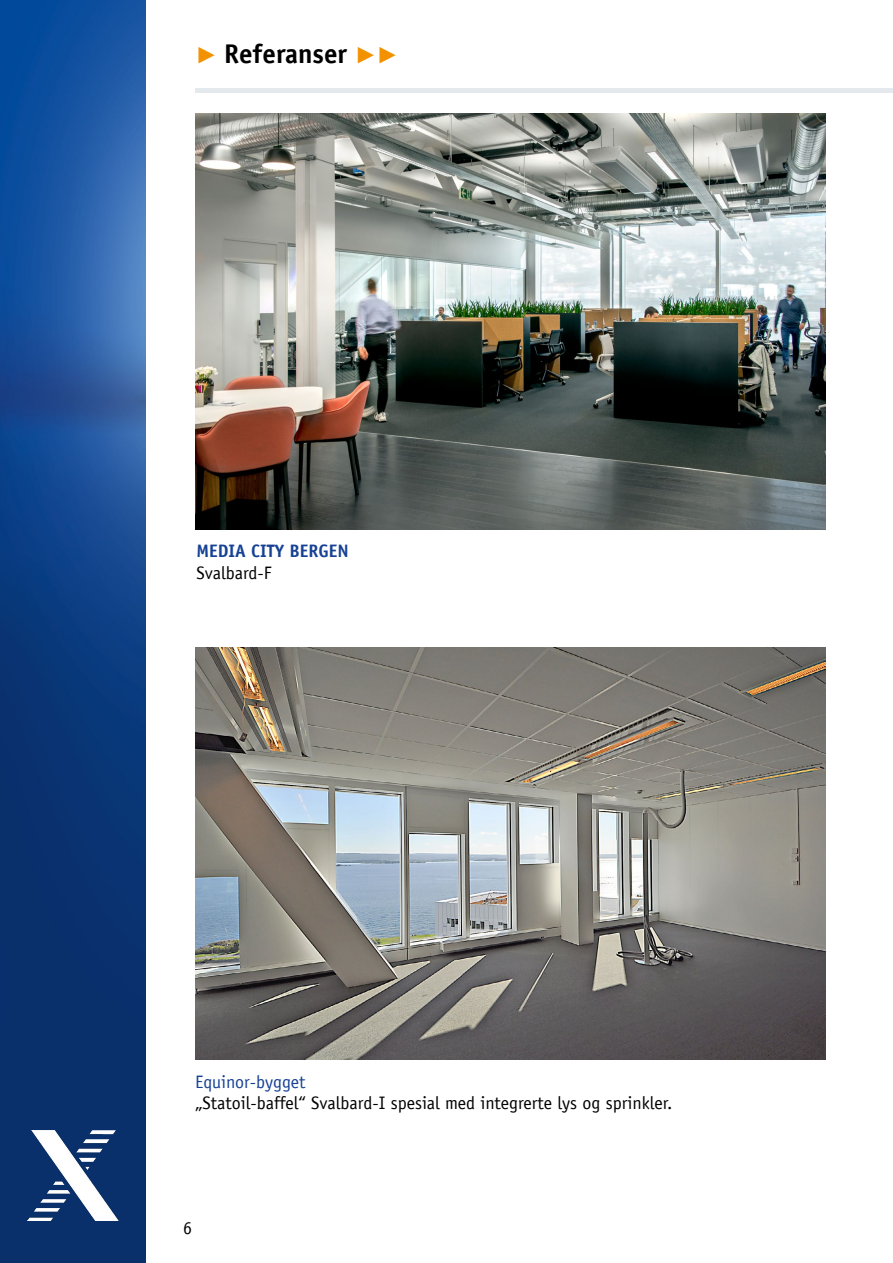
<style>
.page{position:relative;width:893px;height:1263px;background:#fff}
.page>*{position:absolute;margin:0;border:0;box-sizing:border-box;transform-origin:0 0}
.t1{font:700 27px "TROX Officina Sans";color:#000}
.t2{font:18px "TROX Officina Sans";color:#000}
.t3{font:700 18px "TROX Officina Sans";color:#164194}
.t4{font:18px "TROX Officina Sans";color:#164194}
.s1{font-family:"TROX Helvetica";font-weight:400;color:#f39200}
</style>
<div class="page">
<img style="left:0;top:0;width:145px;height:1263px">
<div style="left:196px;top:88px;width:697px;height:5px;background:#e3e9ec"></div>
<img style="left:28px;top:1130px;width:90px;height:91px">
<img style="left:195px;top:648px;width:630px;height:412px">
<img style="left:195px;top:113px;width:630px;height:416px">
<h1 class="t1" style="left:196px;top:37px;width:204px"><span class="s1">▶</span> Referanser <span class="s1">▶▶</span></h1>
<p class="t3" style="left:196px;top:540px;width:154px">MEDIA CITY BERGEN</p>
<p class="t2" style="left:196px;top:562px;width:77px">Svalbard-F</p>
<p class="t4" style="left:195px;top:1071px;width:112px">Equinor-bygget</p>
<p class="t2" style="left:195px;top:1093px;width:479px">„Statoil-baffel“ Svalbard-I spesial med integrerte lys og sprinkler.</p>
<p class="t2" style="left:183px;top:1217px;width:10px">6</p>
</div>
